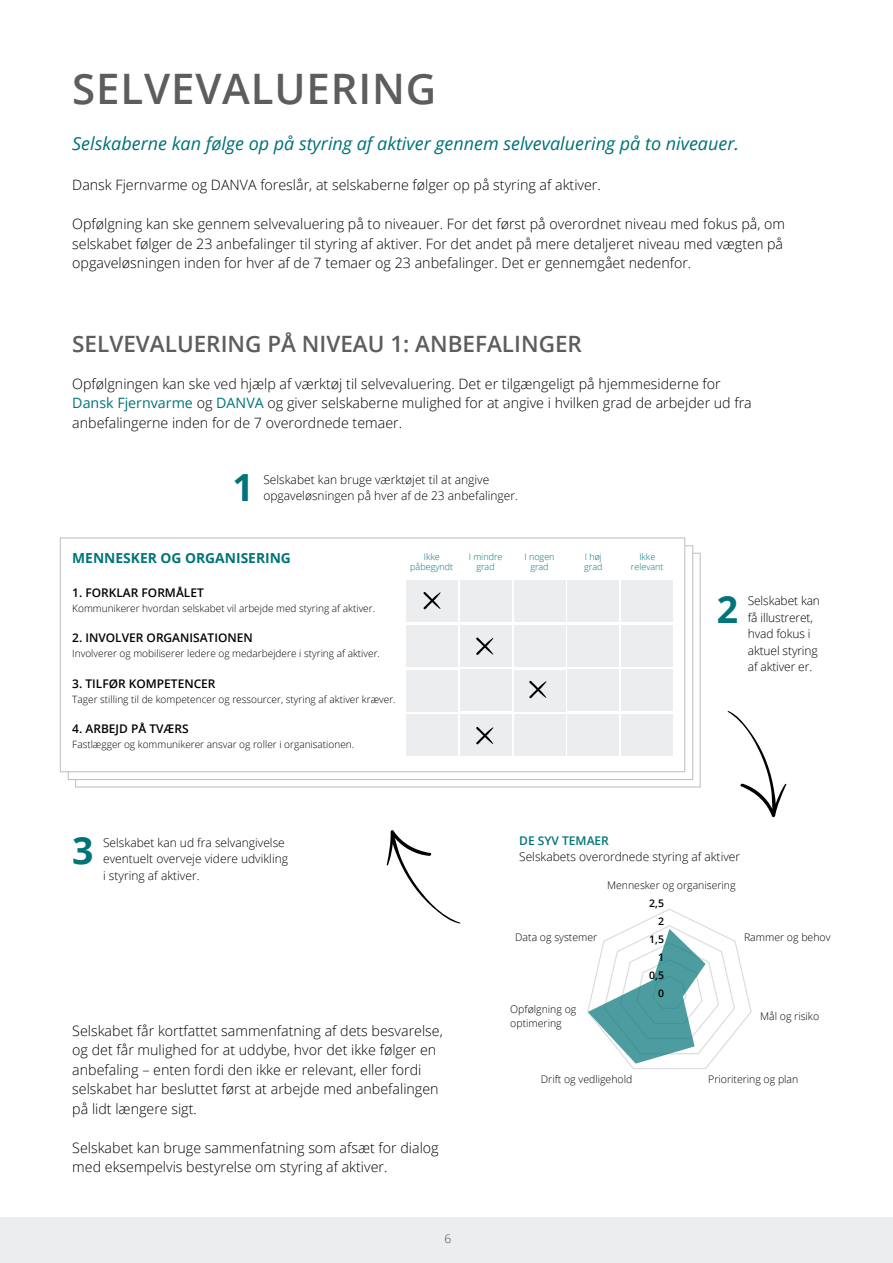
<style>
.page{position:relative;width:893px;height:1263px;background:#fff}
.page>*{position:absolute;margin:0;border:0;box-sizing:border-box;transform-origin:0 0}
.t1{font:600 42px "Open Sans";letter-spacing:.02em;color:#5d5d60}
.t2{font:700 37.5px "Open Sans";color:#007478}
.t3{font:600 22.5px "Open Sans";color:#5d5d60}
.t4{font:italic 18px "Open Sans";color:#007174}
.t5{font:300 14.25px/19.5px "Open Sans";color:#000}
.t6{font:700 13.8px "Open Sans";color:#007478}
.t7{font:300 12px/16.5px "Open Sans";color:#000}
.t8{font:600 12px "Open Sans";color:#000}
.t9{font:600 12px "Open Sans";color:#007478}
.t10{font:300 12px "Open Sans";color:#4d4d4f}
.t11{font:300 10.5px/13.5px "Open Sans";color:#000}
.t12{font:600 10.5px/18px "Open Sans";color:#000;text-align:right}
.t13{font:300 10.05px "Open Sans";color:#000}
.t14{font:300 9px/10.1px "Open Sans";color:#007478;text-align:center}
.s1{font-weight:400;color:#007478}
</style>
<div class="page">
<div style="left:0;top:1217px;width:893px;height:46px;background:#ebedee"></div>
<div style="left:75px;top:553px;width:625px;height:234px;background:#fff;border:1px solid #bdbdbd"></div>
<div style="left:68px;top:546px;width:625px;height:234px;background:linear-gradient(to right,#f9f9f9,#f9f9f9);border:1px solid #bdbdbd"></div>
<div style="left:60px;top:538px;width:625px;height:234px;background:#fff;border:1px solid #bdbdbd"></div>
<svg style="left:587px;top:909px;width:165px;height:160px"></svg>
<div style="left:406px;top:580px;width:51px;height:42px;background:#ebedee"></div>
<div style="left:406px;top:670px;width:51px;height:41px;background:#ebedee"></div>
<div style="left:406px;top:625px;width:51px;height:42px;background:#ebedee"></div>
<div style="left:406px;top:714px;width:51px;height:42px;background:#ebedee"></div>
<div style="left:514px;top:580px;width:51px;height:42px;background:#ebedee"></div>
<div style="left:514px;top:670px;width:51px;height:41px;background:#ebedee"></div>
<div style="left:514px;top:625px;width:51px;height:42px;background:#ebedee"></div>
<div style="left:514px;top:714px;width:51px;height:42px;background:#ebedee"></div>
<div style="left:460px;top:580px;width:51px;height:42px;background:#ebedee"></div>
<div style="left:460px;top:669px;width:51px;height:42px;background:#ebedee"></div>
<div style="left:460px;top:625px;width:51px;height:41px;background:#ebedee"></div>
<div style="left:460px;top:714px;width:51px;height:42px;background:#ebedee"></div>
<div style="left:568px;top:580px;width:51px;height:42px;background:#ebedee"></div>
<div style="left:568px;top:669px;width:51px;height:42px;background:#ebedee"></div>
<div style="left:568px;top:625px;width:51px;height:41px;background:#ebedee"></div>
<div style="left:568px;top:714px;width:51px;height:42px;background:#ebedee"></div>
<div style="left:621px;top:580px;width:52px;height:42px;background:#ebedee"></div>
<div style="left:621px;top:669px;width:52px;height:42px;background:#ebedee"></div>
<div style="left:621px;top:625px;width:52px;height:41px;background:#ebedee"></div>
<div style="left:621px;top:714px;width:52px;height:42px;background:#ebedee"></div>
<svg style="left:727px;top:711px;width:60px;height:107px"></svg>
<svg style="left:387px;top:830px;width:74px;height:93px"></svg>
<svg style="left:423px;top:592px;width:18px;height:18px"></svg>
<svg style="left:476px;top:637px;width:18px;height:18px"></svg>
<svg style="left:529px;top:680px;width:18px;height:19px"></svg>
<svg style="left:476px;top:727px;width:18px;height:18px"></svg>
<h1 class="t1" style="left:72px;top:60px;width:366px">SELVEVALUERING</h1>
<p class="t4" style="left:72px;top:131px;width:668px">Selskaberne kan følge op på styring af aktiver gennem selvevaluering på to niveauer.</p>
<p class="t5" style="left:72px;top:175px;width:530px">Dansk Fjernvarme og DANVA foreslår, at selskaberne følger op på styring af aktiver.</p>
<p class="t5" style="left:72px;top:214px;width:714px">Opfølgning kan ske gennem selvevaluering på to niveauer. For det først på overordnet niveau med fokus på, om selskabet følger de 23 anbefalinger til styring af aktiver. For det andet på mere detaljeret niveau med vægten på opgaveløsningen inden for hver af de 7 temaer og 23 anbefalinger. Det er gennemgået nedenfor.</p>
<h3 class="t3" style="left:72px;top:329px;width:511px">SELVEVALUERING PÅ NIVEAU 1: ANBEFALINGER</h3>
<p class="t5" style="left:72px;top:374px;width:681px">Opfølgningen kan ske ved hjælp af værktøj til selvevaluering. Det er tilgængeligt på hjemmesiderne for<br><span class="s1">Dansk Fjernvarme</span> og <span class="s1">DANVA</span> og giver selskaberne mulighed for at angive i hvilken grad de arbejder ud fra anbefalingerne inden for de 7 overordnede temaer.</p>
<h2 class="t2" style="left:233px;top:461px;width:23px">1</h2>
<p class="t7" style="left:263px;top:471px;width:256px">Selskabet kan bruge værktøjet til at angive opgaveløsningen på hver af de 23 anbefalinger.</p>
<p class="t6" style="left:72px;top:548px;width:220px">MENNESKER OG ORGANISERING</p>
<p class="t14" style="left:410px;top:551px;width:44px">Ikke påbegyndt</p>
<p class="t14" style="left:469px;top:551px;width:35px">I mindre grad</p>
<p class="t14" style="left:524px;top:551px;width:32px">I nogen grad</p>
<p class="t14" style="left:584px;top:551px;width:20px;text-align:left">I høj grad</p>
<p class="t14" style="left:631px;top:551px;width:34px">Ikke relevant</p>
<p class="t8" style="left:72px;top:584px;width:133px">1. FORKLAR FORMÅLET</p>
<p class="t13" style="left:72px;top:602px;width:304px">Kommunikerer hvordan selskabet vil arbejde med styring af aktiver.</p>
<p class="t8" style="left:72px;top:630px;width:182px">2. INVOLVER ORGANISATIONEN</p>
<p class="t13" style="left:72px;top:647px;width:309px">Involverer og mobiliserer ledere og medarbejdere i styring af aktiver.</p>
<p class="t8" style="left:72px;top:675px;width:145px">3. TILFØR KOMPETENCER</p>
<p class="t13" style="left:72px;top:692px;width:325px">Tager stilling til de kompetencer og ressourcer, styring af aktiver kræver.</p>
<p class="t8" style="left:72px;top:720px;width:118px">4. ARBEJD PÅ TVÆRS</p>
<p class="t13" style="left:72px;top:737px;width:283px">Fastlægger og kommunikerer ansvar og roller i organisationen.</p>
<h2 class="t2" style="left:717px;top:583px;width:23px">2</h2>
<p class="t7" style="left:748px;top:592px;width:74px">Selskabet kan få illustreret, hvad fokus i aktuel styring af aktiver er.</p>
<h2 class="t2" style="left:72px;top:824px;width:23px">3</h2>
<p class="t7" style="left:103px;top:834px;width:186px">Selskabet kan ud fra selvangivelse eventuelt overveje videre udvikling i styring af aktiver.</p>
<p class="t9" style="left:519px;top:832px;width:91px">DE SYV TEMAER</p>
<p class="t7" style="left:519px;top:848px;width:222px">Selskabets overordnede styring af aktiver</p>
<p class="t11" style="left:607px;top:878px;width:130px">Mennesker og organisering</p>
<p class="t5" style="left:72px;top:1020px;width:372px">Selskabet får kortfattet sammenfatning af dets besvarelse, og det får mulighed for at uddybe, hvor det ikke følger en anbefaling – enten fordi den ikke er relevant, eller fordi selskabet har besluttet først at arbejde med anbefalingen på lidt længere sigt.</p>
<p class="t5" style="left:72px;top:1137px;width:368px">Selskabet kan bruge sammenfatning som afsæt for dialog med eksempelvis bestyrelse om styring af aktiver.</p>
<p class="t10" style="left:445px;top:1230px;width:8px">6</p>
<p class="t12" style="left:649px;top:894px;width:16px">2,5<br>2<br>1,5<br>1<br>0,5<br>0</p>
<p class="t11" style="left:515px;top:930px;width:84px">Data og systemer</p>
<p class="t11" style="left:744px;top:930px;width:88px">Rammer og behov</p>
<p class="t11" style="left:510px;top:1002px;width:68px">Opfølgning og optimering</p>
<p class="t11" style="left:760px;top:1009px;width:61px">Mål og risiko</p>
<p class="t11" style="left:541px;top:1072px;width:93px">Drift og vedligehold</p>
<p class="t11" style="left:708px;top:1072px;width:92px">Prioritering og plan</p>
</div>
